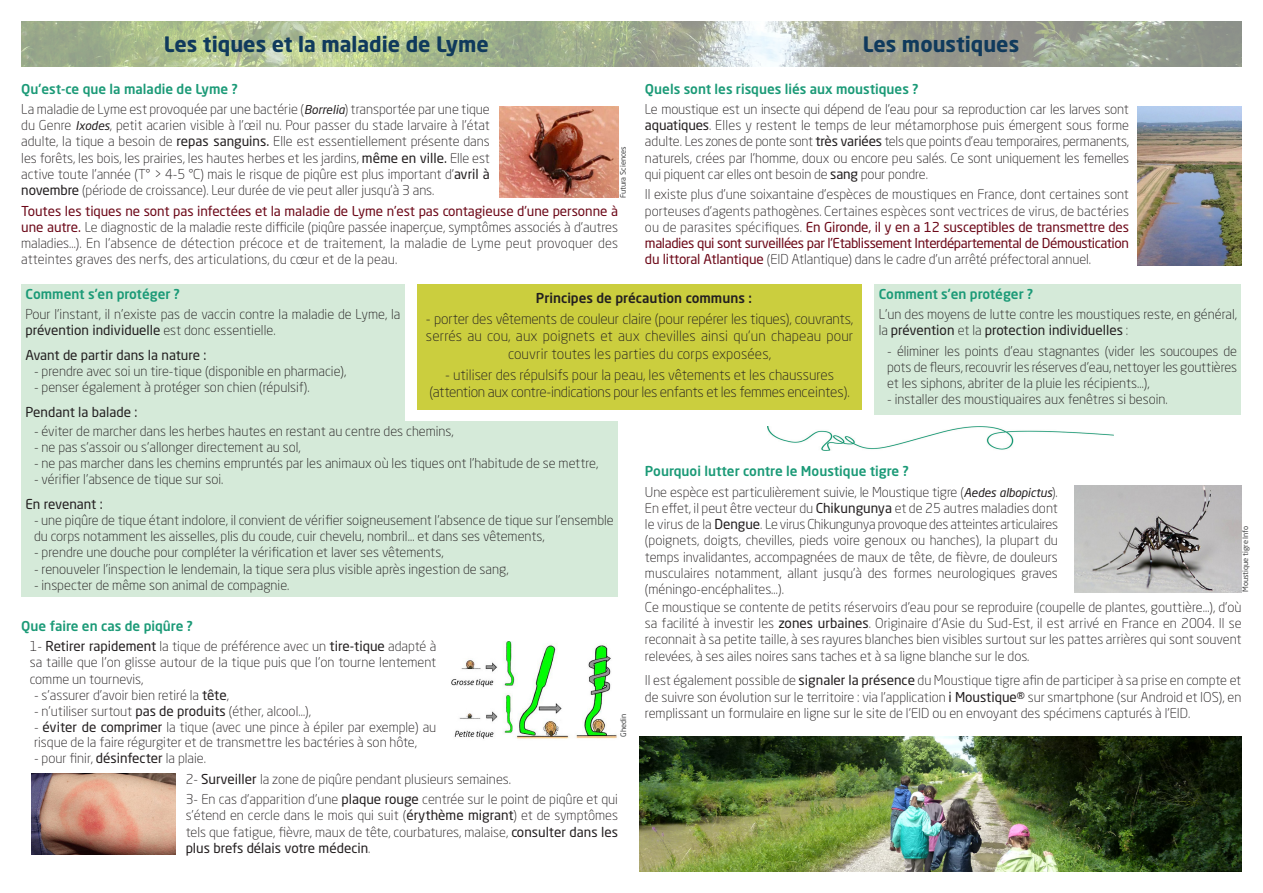
<style>
.page{position:relative;width:1263px;height:893px;background:#fff}
.page>*{position:absolute;margin:0;border:0;box-sizing:border-box;transform-origin:0 0}
.t1{font:700 21px "Neo Sans Std";color:#103a5c}
.t2{font:300 14.25px/17.1px "Neo Sans Std";letter-spacing:.01em;color:#231f20;text-align:center}
.t3{font:300 14.25px "Neo Sans Std";letter-spacing:-.01em;color:#231f20}
.t4{font:300 13.5px/16.2px "Neo Sans Std";color:#231f20;text-align:justify}
.t5{font:500 13.5px "Neo Sans Std";color:#1b9a77}
.t6{font:13.5px "Neo Sans Std";color:#231f20}
.t7{font:500 13.5px "Neo Sans Std";color:#231f20}
.t8{font:7.5px "Neo Sans Std";color:#414243}
.s1{font-weight:400}
.s2{font-weight:400;color:#6d0919}
.s3{font-weight:400;font-style:italic;font-size:12px}
</style>
<div class="page">
<img style="left:499px;top:107px;width:119px;height:91px">
<img style="left:22px;top:21px;width:1220px;height:46px">
<div style="left:874px;top:284px;width:367px;height:130px;background:#d5ead9"></div>
<div style="left:21px;top:284px;width:384px;height:143px;background:#d5ead9"></div>
<div style="left:21px;top:421px;width:597px;height:175px;background:#d5ead9"></div>
<img style="left:32px;top:774px;width:143px;height:81px">
<div style="left:417px;top:284px;width:445px;height:126px;background:#cbce3e"></div>
<img style="left:451px;top:641px;width:166px;height:98px">
<img style="left:1074px;top:485px;width:167px;height:107px">
<img style="left:1137px;top:107px;width:104px;height:159px">
<img style="left:767px;top:426px;width:347px;height:25px">
<img style="left:640px;top:737px;width:602px;height:135px">
<p class="t1" style="left:164px;top:31px;width:326px">Les tiques et la maladie de Lyme</p>
<p class="t1" style="left:863px;top:31px;width:158px">Les moustiques</p>
<p class="t5" style="left:645px;top:80px;width:275px">Quels sont les risques liés aux moustiques ?</p>
<p class="t4" style="left:645px;top:101px;width:486px">Le moustique est un insecte qui dépend de l’eau pour sa reproduction car les larves sont <span class="s1">aquatiques</span>. Elles y restent le temps de leur métamorphose puis émergent sous forme adulte. Les zones de ponte sont <span class="s1">très variées</span> tels que points d’eau temporaires, permanents, naturels, crées par l’homme, doux ou encore peu salés. Ce sont uniquement les femelles qui piquent car elles ont besoin de <span class="s1">sang</span> pour pondre.</p>
<p class="t4" style="left:645px;top:186px;width:486px">Il existe plus d’une soixantaine d’espèces de moustiques en France, dont certaines sont porteuses d’agents pathogènes. Certaines espèces sont vectrices de virus, de bactéries ou de parasites spécifiques. <span class="s2">En Gironde, il y en a 12 susceptibles de transmettre des maladies qui sont surveillées par l’Etablissement Interdépartemental de Démoustication du littoral Atlantique</span> (EID Atlantique) dans le cadre d’un arrêté préfectoral annuel.</p>
<p class="t5" style="left:21px;top:80px;width:218px">Qu’est-ce que la maladie de Lyme ?</p>
<p class="t4" style="left:21px;top:101px;width:470px">La maladie de Lyme est provoquée par une bactérie (<span class="s3">Borrelia</span>) transportée par une tique du Genre <span class="s3">Ixodes</span>, petit acarien visible à l’œil nu. Pour passer du stade larvaire à l’état adulte, la tique a besoin de <span class="s1">repas sanguins.</span> Elle est essentiellement présente dans les forêts, les bois, les prairies, les hautes herbes et les jardins, <span class="s1">même en ville.</span> Elle est active toute l’année (T° &gt; 4-5 °C) mais le risque de piqûre est plus important d’<span class="s1">avril à novembre</span> (période de croissance). Leur durée de vie peut aller jusqu’à 3 ans.</p>
<p class="t4" style="left:21px;top:202px;width:598px"><span class="s2">Toutes les tiques ne sont pas infectées et la maladie de Lyme n’est pas contagieuse d’une personne à une autre.</span> Le diagnostic de la maladie reste difficile (piqûre passée inaperçue, symptômes associés à d’autres maladies…). En l’absence de détection précoce et de traitement, la maladie de Lyme peut provoquer des atteintes graves des nerfs, des articulations, du cœur et de la peau.</p>
<p class="t8" style="left:619px;top:198px;width:54px;rotate:-90deg">Futura Sciences</p>
<p class="t5" style="left:26px;top:285px;width:156px">Comment s’en protéger ?</p>
<p class="t4" style="left:26px;top:306px;width:377px">Pour l’instant, il n’existe pas de vaccin contre la maladie de Lyme, la <span class="s1">prévention individuelle</span> est donc essentielle.</p>
<p class="t6" style="left:26px;top:347px;width:182px">Avant de partir dans la nature :</p>
<p class="t4" style="left:34px;top:363px;width:314px">- prendre avec soi un tire-tique (disponible en pharmacie),</p>
<p class="t4" style="left:34px;top:379px;width:277px">- penser également à protéger son chien (répulsif).</p>
<p class="t6" style="left:26px;top:404px;width:113px">Pendant la balade :</p>
<p class="t4" style="left:34px;top:422px;width:421px">- éviter de marcher dans les herbes hautes en restant au centre des chemins,</p>
<p class="t4" style="left:34px;top:439px;width:268px">- ne pas s’assoir ou s’allonger directement au sol,</p>
<p class="t4" style="left:34px;top:455px;width:566px">- ne pas marcher dans les chemins empruntés par les animaux où les tiques ont l’habitude de se mettre,</p>
<p class="t4" style="left:34px;top:471px;width:191px">- vérifier l’absence de tique sur soi.</p>
<p class="t6" style="left:26px;top:496px;width:79px">En revenant :</p>
<p class="t4" style="left:34px;top:512px;width:581px">- une piqûre de tique étant indolore, il convient de vérifier soigneusement l’absence de tique sur l’ensemble du corps notamment les aisselles, plis du coude, cuir chevelu, nombril… et dans ses vêtements,</p>
<p class="t4" style="left:34px;top:544px;width:411px">- prendre une douche pour compléter la vérification et laver ses vêtements,</p>
<p class="t4" style="left:34px;top:561px;width:476px">- renouveler l’inspection le lendemain, la tique sera plus visible après ingestion de sang,</p>
<p class="t4" style="left:34px;top:577px;width:257px">- inspecter de même son animal de compagnie.</p>
<p class="t5" style="left:21px;top:617px;width:173px">Que faire en cas de piqûre ?</p>
<p class="t4" style="left:30px;top:638px;width:408px">1- <span class="s1">Retirer rapidement</span> la tique de préférence avec un <span class="s1">tire-tique</span> adapté à sa taille que l’on glisse autour de la tique puis que l’on tourne lentement comme un tournevis,</p>
<p class="t4" style="left:34px;top:687px;width:197px">- s’assurer d’avoir bien retiré la <span class="s1">tête</span>,</p>
<p class="t4" style="left:34px;top:703px;width:279px">- n’utiliser surtout <span class="s1">pas de produits</span> (éther, alcool…),</p>
<p class="t4" style="left:34px;top:720px;width:404px;line-height:15px">- <span class="s1">éviter de comprimer</span> la tique (avec une pince à épiler par exemple) au risque de la faire régurgiter et de transmettre les bactéries à son hôte,</p>
<p class="t4" style="left:34px;top:750px;width:174px">- pour finir, <span class="s1">désinfecter</span> la plaie.</p>
<p class="t4" style="left:186px;top:771px;width:327px">2- <span class="s1">Surveiller</span> la zone de piqûre pendant plusieurs semaines.</p>
<p class="t4" style="left:186px;top:791px;width:434px">3- En cas d’apparition d’une <span class="s1">plaque rouge</span> centrée sur le point de piqûre et qui s’étend en cercle dans le mois qui suit (<span class="s1">érythème migrant</span>) et de symptômes tels que fatigue, fièvre, maux de tête, courbatures, malaise, <span class="s1">consulter dans les plus brefs délais votre médecin</span>.</p>
<p class="t5" style="left:879px;top:285px;width:156px">Comment s’en protéger ?</p>
<p class="t4" style="left:879px;top:306px;width:360px">L’un des moyens de lutte contre les moustiques reste, en général, la <span class="s1">prévention</span> et la <span class="s1">protection individuelles</span> :</p>
<p class="t4" style="left:887px;top:343px;width:351px">- éliminer les points d’eau stagnantes (vider les soucoupes de pots de fleurs, recouvrir les réserves d’eau, nettoyer les gouttières et les siphons, abriter de la pluie les récipients…),</p>
<p class="t4" style="left:887px;top:391px;width:282px">- installer des moustiquaires aux fenêtres si besoin.</p>
<p class="t7" style="left:536px;top:289px;width:217px">Principes de précaution communs :</p>
<p class="t2" style="left:426px;top:310px;width:429px">- porter des vêtements de couleur claire (pour repérer les tiques), couvrants, serrés au cou, aux poignets et aux chevilles ainsi qu’un chapeau pour couvrir toutes les parties du corps exposées,</p>
<p class="t3" style="left:445px;top:366px;width:390px">- utiliser des répulsifs pour la peau, les vêtements et les chaussures</p>
<p class="t3" style="left:429px;top:383px;width:422px">(attention aux contre-indications pour les enfants et les femmes enceintes).</p>
<p class="t5" style="left:645px;top:463px;width:265px">Pourquoi lutter contre le Moustique tigre ?</p>
<p class="t4" style="left:645px;top:484px;width:414px">Une espèce est particulièrement suivie, le Moustique tigre (<span class="s3">Aedes albopictus</span>).<br>En effet, il peut être vecteur du <span class="s1">Chikungunya</span> et de 25 autres maladies dont le virus de la <span class="s1">Dengue</span>. Le virus Chikungunya provoque des atteintes articulaires (poignets, doigts, chevilles, pieds voire genoux ou hanches), la plupart du temps invalidantes, accompagnées de maux de tête, de fièvre, de douleurs musculaires notamment, allant jusqu’à des formes neurologiques graves (méningo-encéphalites…).</p>
<p class="t8" style="left:1241px;top:592px;width:68px;rotate:-90deg">Moustique tigre Info</p>
<p class="t4" style="left:645px;top:599px;width:598px">Ce moustique se contente de petits réservoirs d’eau pour se reproduire (coupelle de plantes, gouttière…), d’où sa facilité à investir les <span class="s1">zones urbaines</span>. Originaire d’Asie du Sud-Est, il est arrivé en France en 2004. Il se reconnait à sa petite taille, à ses rayures blanches bien visibles surtout sur les pattes arrières qui sont souvent relevées, à ses ailes noires sans taches et à sa ligne blanche sur le dos.</p>
<p class="t4" style="left:645px;top:672px;width:598px">Il est également possible de <span class="s1">signaler la présence</span> du Moustique tigre afin de participer à sa prise en compte et de suivre son évolution sur le territoire : via l’application <span class="s1">i Moustique®</span> sur smartphone (sur Android et IOS), en remplissant un formulaire en ligne sur le site de l’EID ou en envoyant des spécimens capturés à l’EID.</p>
<p class="t8" style="left:619px;top:737px;width:24px;rotate:-90deg">Ghedin</p>
</div>
